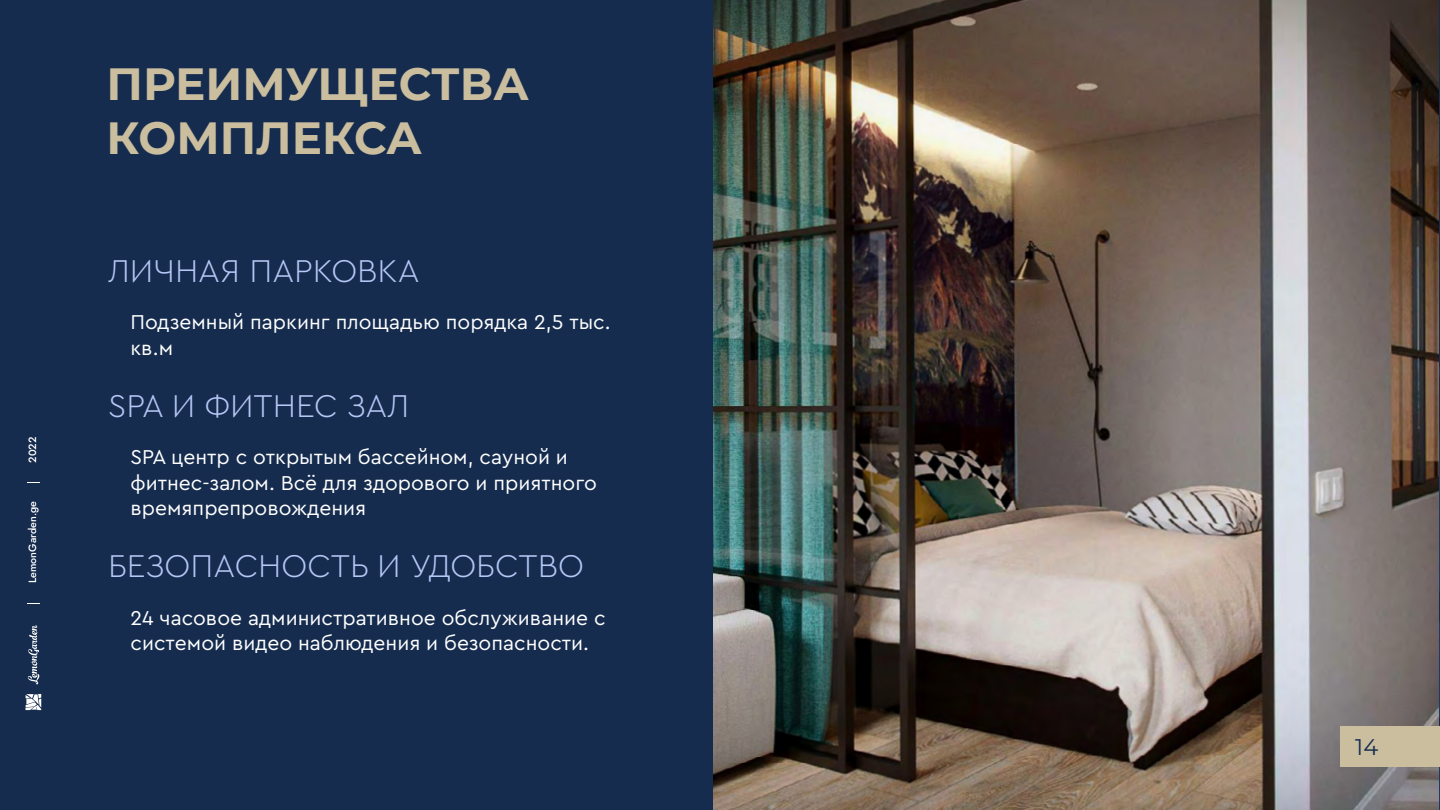
<style>
.page{position:relative;width:1440px;height:810px;background:#152c4f}
.page>*{position:absolute;margin:0;border:0;box-sizing:border-box;transform-origin:0 0}
.t1{font:700 45px/54px "Montserrat";color:#cabe9f}
.t2{font:300 33px "Cera Pro";color:#b5c7f5}
.t3{font:22.5px "Montserrat";color:#152c4f}
.t4{font:21px/25.2px "Cera Pro";color:#fff}
</style>
<div class="page">
<img style="left:713px;top:0;width:725px;height:810px">
<div style="left:1340px;top:726px;width:100px;height:40px;background:#cabe9e"></div>
<svg style="left:25px;top:437px;width:17px;height:274px"></svg>
<h1 class="t1" style="left:106px;top:55px;width:424px">ПРЕИМУЩЕСТВА<br>КОМПЛЕКСА</h1>
<h2 class="t2" style="left:108px;top:249px;width:313px">ЛИЧНАЯ ПАРКОВКА</h2>
<p class="t4" style="left:130px;top:309px;width:482px">Подземный паркинг площадью порядка 2,5 тыс. кв.м</p>
<h2 class="t2" style="left:108px;top:384px;width:303px">SPA И ФИТНЕС ЗАЛ</h2>
<p class="t4" style="left:130px;top:444px;width:468px">SPA центр с открытым бассейном, сауной и фитнес-залом. Всё для здорового и приятного времяпрепровождения</p>
<h2 class="t2" style="left:108px;top:544px;width:477px">БЕЗОПАСНОСТЬ И УДОБСТВО</h2>
<p class="t4" style="left:130px;top:604px;width:477px">24 часовое административное обслуживание с системой видео наблюдения и безопасности.</p>
<p class="t3" style="left:1355px;top:731px;width:25px">14</p>
</div>
